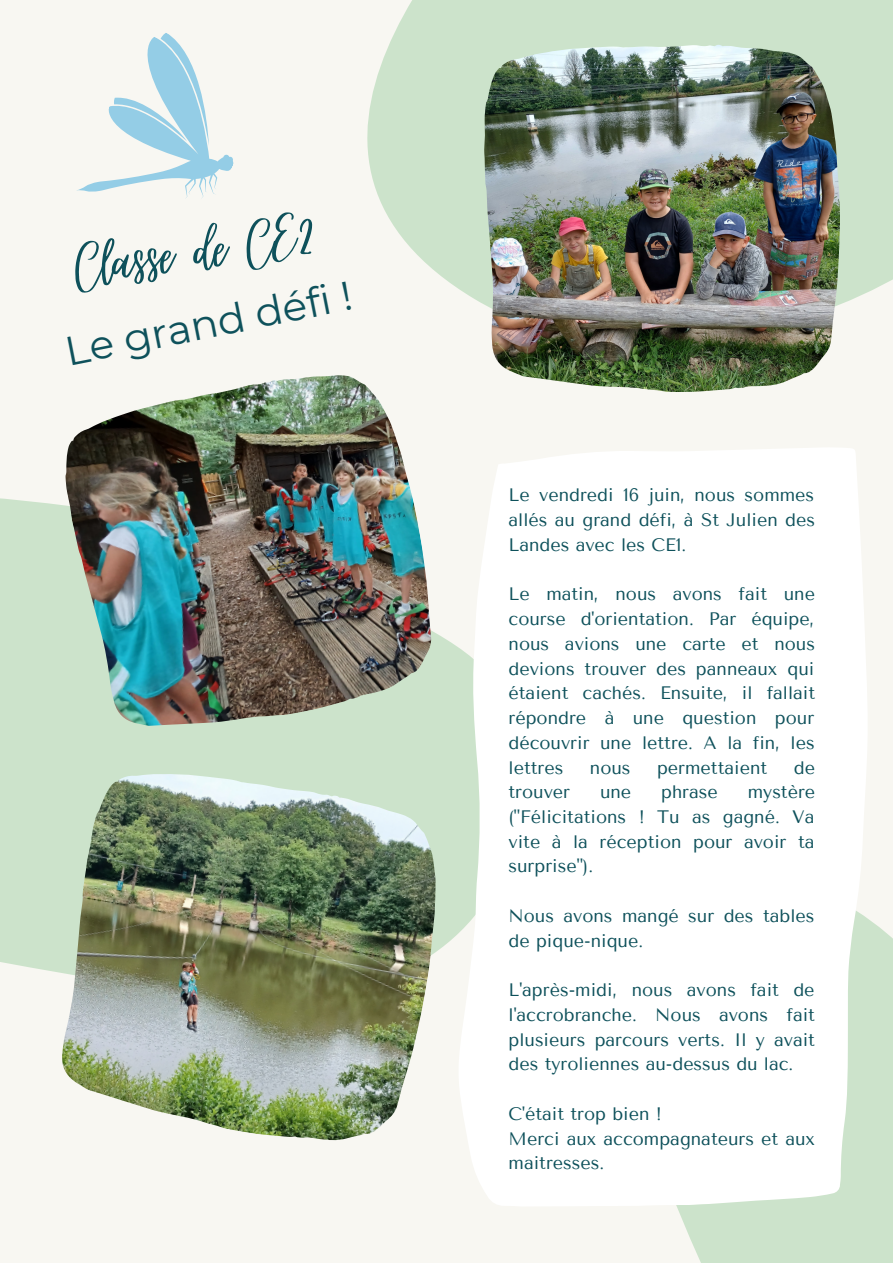
<style>
.page{position:relative;width:893px;height:1264px;background:#fff}
.page>*{position:absolute;margin:0;border:0;box-sizing:border-box;transform-origin:0 0}
.t1{font:79.65px "Virtual";color:#0e515b}
.t2{font:40.65px "Montserrat";color:#0e515b}
.t3{font:18px/24.8px "Tenor Sans";color:#0e515b;text-align:justify}
</style>
<div class="page">
<div style="left:0;top:0;width:892px;height:1262px;background:#f8f7f2"></div>
<svg style="left:367px;top:0;width:525px;height:305px;background:#d1e5cf"></svg>
<div style="left:0;top:498px;width:447px;height:475px;background:#cce3cb"></div>
<div style="left:678px;top:925px;width:214px;height:337px;background:#cce3cb"></div>
<img style="left:61px;top:773px;width:374px;height:367px">
<img style="left:65px;top:375px;width:366px;height:350px">
<svg style="left:77px;top:33px;width:157px;height:165px"></svg>
<svg style="left:447px;top:448px;width:429px;height:761px;fill:#fff"></svg>
<img style="left:484px;top:45px;width:355px;height:347px">
<p class="t1" style="left:69px;top:225px;width:246px;rotate:-8deg">Classe de CE2</p>
<p class="t2" style="left:61px;top:326px;width:293px;rotate:-11deg">Le grand défi !</p>
<p class="t3" style="left:508px;top:483px;width:308px">Le vendredi 16 juin, nous sommes allés au grand défi, à St Julien des Landes avec les CE1.</p>
<p class="t3" style="left:508px;top:582px;width:308px">Le matin, nous avons fait une course d'orientation. Par équipe, nous avions une carte et nous devions trouver des panneaux qui étaient cachés. Ensuite, il fallait répondre à une question pour découvrir une lettre. A la fin, les lettres</p>
<p class="t3" style="left:590px;top:755px;width:42px">nous</p>
<p class="t3" style="left:657px;top:755px;width:112px">permettaient</p>
<p class="t3" style="left:793px;top:755px;width:23px">de</p>
<p class="t3" style="left:508px;top:779px;width:308px;text-indent:239px">mystère ("Félicitations ! Tu as gagné. Va vite à la réception pour avoir ta surprise").</p>
<p class="t3" style="left:508px;top:903px;width:307px">Nous avons mangé sur des tables de pique-nique.</p>
<p class="t3" style="left:508px;top:977px;width:308px">L'après-midi, nous avons fait de l'accrobranche. Nous avons fait plusieurs parcours verts. Il y avait des tyroliennes au-dessus du lac.</p>
<p class="t3" style="left:508px;top:1101px;width:155px">C'était trop bien !</p>
<p class="t3" style="left:508px;top:1126px;width:308px">Merci aux accompagnateurs et aux maitresses.</p>
<p class="t3" style="left:508px;top:779px;width:63px">trouver</p>
<p class="t3" style="left:600px;top:779px;width:33px">une</p>
<p class="t3" style="left:661px;top:779px;width:58px">phrase</p>
</div>
